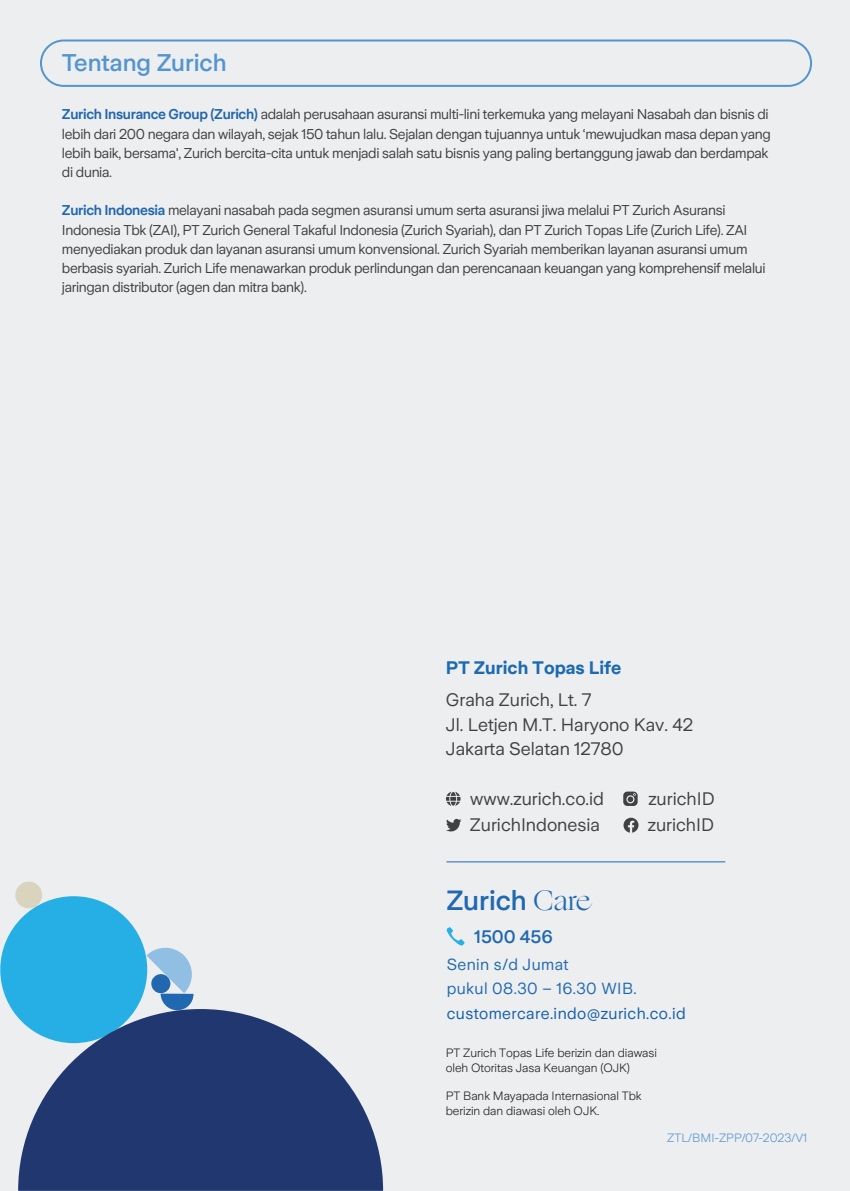
<style>
.page{position:relative;width:850px;height:1191px;background:#fff}
.page>*{position:absolute;margin:0;border:0;box-sizing:border-box;transform-origin:0 0}
.t1{font:500 27.6px "Zurich Sans";color:#2068b0}
.t2{font:500 24px "Zurich Sans";color:#5495cf}
.t3{font:18px/24.2px "Zurich Sans";color:#414042}
.t4{font:700 18px "Zurich Sans";color:#1d6ab0}
.t5{font:500 18px "Zurich Sans";color:#2068b0}
.t6{font:16px/24px "Zurich Sans";letter-spacing:.025em;color:#2068b0}
.t7{font:16px "Zurich Sans";letter-spacing:.025em;color:#125daa}
.t8{font:14.2px/19.2px "Zurich Sans";letter-spacing:-.025em;color:#3e3e3f}
.t9{font:300 12px/14.4px "Zurich Sans";letter-spacing:-.005em;color:#211e1e}
.t10{font:300 12px "Zurich Sans";color:#5795cf}
.s1{font-weight:600;color:#2267ae}
.s2{font-family:"Ogg";font-weight:400}
</style>
<div class="page">
<div style="left:0;top:0;width:849px;height:1191px;background:#eceef0"></div>
<svg style="left:146px;top:947px;width:48px;height:62px"></svg>
<div style="left:15px;top:881px;width:27px;height:27px;background:#dad3bd;border-radius:50%"></div>
<div style="left:151px;top:974px;width:19px;height:19px;background:#2168ae;border-radius:50%"></div>
<div style="left:0;top:896px;width:147px;height:147px;background:#26afe5;border-radius:50%"></div>
<svg style="left:18px;top:1009px;width:365px;height:181px;fill:#20376f"></svg>
<svg style="left:446px;top:927px;width:18px;height:18px"></svg>
<hr style="left:446px;top:861px;width:279px;height:1px;background:#2068b0">
<svg style="left:623px;top:791px;width:14px;height:15px"></svg>
<svg style="left:446px;top:818px;width:15px;height:13px"></svg>
<svg style="left:623px;top:817px;width:15px;height:15px"></svg>
<svg style="left:446px;top:791px;width:14px;height:15px"></svg>
<div style="left:40px;top:40px;width:771px;height:47px;border:2px solid #5495cf;border-radius:23px"></div>
<h2 class="t2" style="left:62px;top:49px;width:166px">Tentang Zurich</h2>
<p class="t8" style="left:62px;top:105px;width:710px"><span class="s1">Zurich Insurance Group (Zurich)</span> adalah perusahaan asuransi multi-lini terkemuka yang melayani Nasabah dan bisnis di lebih dari 200 negara dan wilayah, sejak 150 tahun lalu. Sejalan dengan tujuannya untuk ‘mewujudkan masa depan yang lebih baik, bersama', Zurich bercita-cita untuk menjadi salah satu bisnis yang paling bertanggung jawab dan berdampak di dunia.</p>
<p class="t8" style="left:62px;top:201px;width:705px"><span class="s1">Zurich Indonesia</span> melayani nasabah pada segmen asuransi umum serta asuransi jiwa melalui PT Zurich Asuransi Indonesia Tbk (ZAI), PT Zurich General Takaful Indonesia (Zurich Syariah), dan PT Zurich Topas Life (Zurich Life). ZAI menyediakan produk dan layanan asuransi umum konvensional. Zurich Syariah memberikan layanan asuransi umum berbasis syariah. Zurich Life menawarkan produk perlindungan dan perencanaan keuangan yang komprehensif melalui jaringan distributor (agen dan mitra bank).</p>
<p class="t4" style="left:445px;top:657px;width:177px">PT Zurich Topas Life</p>
<p class="t3" style="left:446px;top:688px;width:248px">Graha Zurich, Lt. 7<br>Jl. Letjen M.T. Haryono Kav. 42<br>Jakarta Selatan 12780</p>
<p class="t3" style="left:470px;top:786px;width:135px">www.zurich.co.id</p>
<p class="t3" style="left:648px;top:786px;width:68px">zurichID</p>
<p class="t3" style="left:470px;top:813px;width:132px">ZurichIndonesia</p>
<p class="t3" style="left:647px;top:813px;width:68px">zurichID</p>
<h1 class="t1" style="left:446px;top:885px;width:145px">Zurich <span class="s2">Care</span></h1>
<p class="t5" style="left:474px;top:926px;width:80px">1500 456</p>
<p class="t6" style="left:446px;top:953px;width:191px">Senin s/d Jumat<br>pukul 08.30 – 16.30 WIB.</p>
<p class="t7" style="left:446px;top:1004px;width:240px">customercare.indo@zurich.co.id</p>
<p class="t9" style="left:445px;top:1046px;width:213px">PT Zurich Topas Life berizin dan diawasi oleh Otoritas Jasa Keuangan (OJK)</p>
<p class="t9" style="left:445px;top:1089px;width:197px">PT Bank Mayapada Internasional Tbk berizin dan diawasi oleh OJK.</p>
<p class="t10" style="left:667px;top:1130px;width:142px">ZTL/BMI-ZPP/07-2023/V1</p>
</div>
